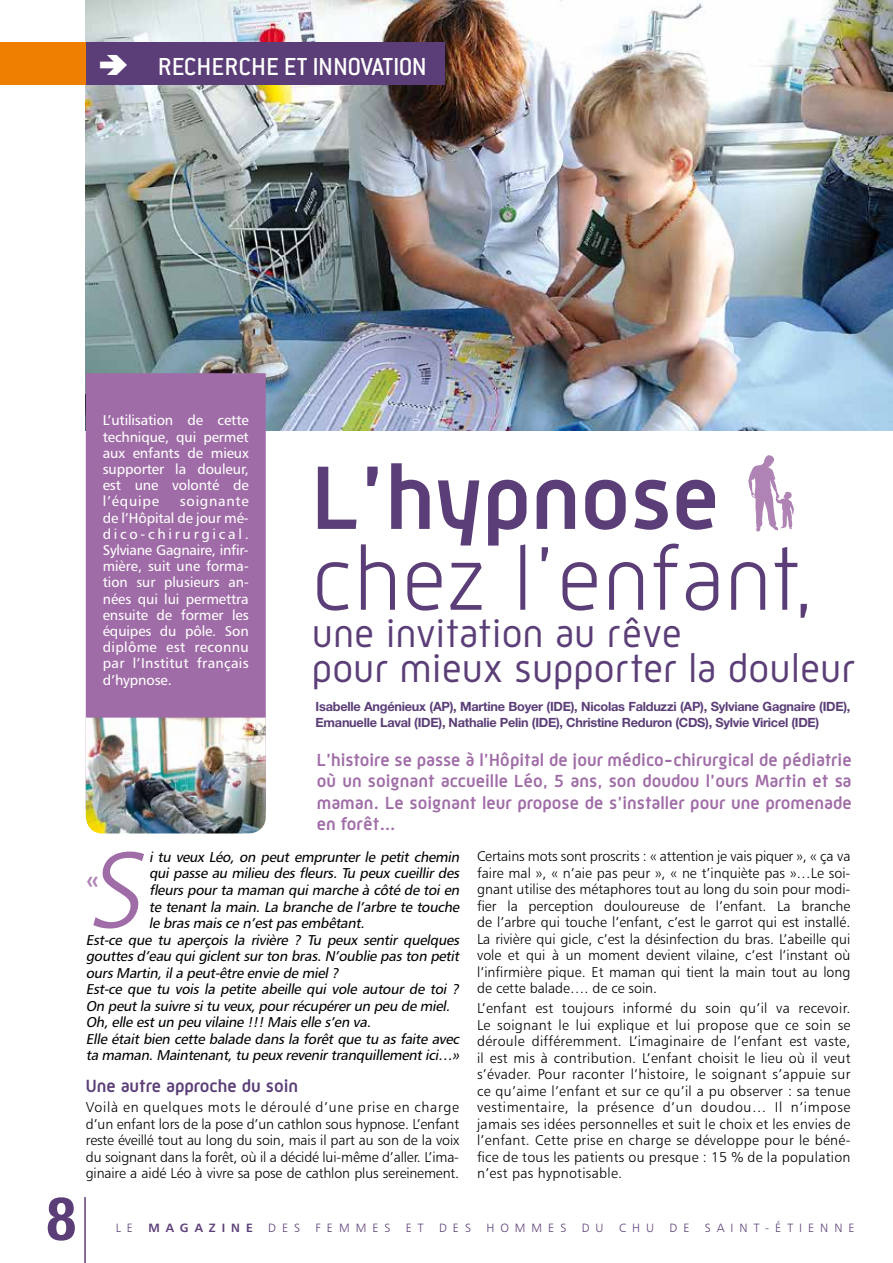
<style>
.page{position:relative;width:893px;height:1263px;background:#fff}
.page>*{position:absolute;margin:0;border:0;box-sizing:border-box;transform-origin:0 0}
.t1{font:italic 109.35px "Humanist 777 BT Light B";color:#a06ca7}
.t2{font:300 92.1px "Mic 32";color:#5b3e77}
.t3{font:700 92.1px "Mic 32";color:#5b3e77}
.t4{font:700 condensed 60px "Helvetica Neue";color:#5b3e77}
.t5{font:40.5px/34.5px "Mic 32";color:#5b3e77}
.t6{font:500 27px "Conduit ITC";letter-spacing:-.005em;color:#fff}
.t7{font:24px "Humanist 777 BT Bold B";color:#af84b5;scale:.95 1}
.t8{font:700 18px/21.6px "Mic 32";color:#a06ca7;text-align:justify}
.t9{font:700 18px "Mic 32";color:#5b3e77}
.t10{font:14.25px/16.5px "Humanist 777 BT Light B";color:#000;text-align:justify}
.t11{font:italic 14.25px "Humanist 777 BT Roman B";color:#000}
.t12{font:14.25px/16.2px "Humanist 777 BT Roman B";letter-spacing:-.01em;color:#fff;text-align:justify}
.t13{font:700 12.75px/16.5px "Helvetica Neue";letter-spacing:-.02em;color:#5b3e77}
.t14{font:12px "Humanist 777 BT Light B";letter-spacing:.5em;color:#5b3e77}
.t15{font:12px "Humanist 777 BT Bold B";letter-spacing:.5em;color:#5b3e77}
</style>
<div class="page">
<img style="left:86px;top:0;width:807px;height:430px">
<hr style="left:84px;top:1197px;width:2px;height:66px;background:#5b3e77">
<div style="left:85px;top:43px;width:359px;height:42px;background:#5b3e77"></div>
<div style="left:0;top:43px;width:85px;height:42px;background:#ee7f00"></div>
<div style="left:86px;top:373px;width:180px;height:345px;background:#a06ca7"></div>
<img style="left:86px;top:718px;width:180px;height:115px">
<svg style="left:748px;top:455px;width:46px;height:76px"></svg>
<h3 class="t6" style="left:158px;top:51px;width:270px">RECHERCHE ET INNOVATION</h3>
<h3 class="t4" style="left:47px;top:1182px;width:30px">8</h3>
<p class="t12" style="left:103px;top:412px;width:147px">L’utilisation de cette technique, qui permet aux enfants de mieux supporter la douleur, est une volonté de l’équipe</p>
<p class="t12" style="left:103px;top:493px;width:147px;text-indent:77px">soignante de l’Hôpital de jour mé&shy;dico-chirurgical.<br>Sylviane Gagnaire, infir&shy;mière, suit une forma&shy;tion sur plusieurs an&shy;nées qui lui permettra ensuite de former les équipes du pôle. Son diplôme est reconnu par l’Institut français d’hypnose.</p>
<h2 class="t3" style="left:312px;top:442px;width:409px">L’hypnose</h2>
<h2 class="t2" style="left:312px;top:528px;width:505px">chez l’enfant,</h2>
<h3 class="t5" style="left:312px;top:616px;width:546px">une invitation au rêve<br>pour mieux supporter la douleur</h3>
<p class="t13" style="left:316px;top:698px;width:536px">Isabelle Angénieux (AP), Martine Boyer (IDE), Nicolas Falduzzi (AP), Sylviane Gagnaire (IDE),<br>Emanuelle Laval (IDE), Nathalie Pelin (IDE), Christine Reduron (CDS), Sylvie Viricel (IDE)</p>
<p class="t8" style="left:317px;top:748px;width:536px">L’histoire se passe à l’Hôpital de jour médico-chirurgical de pédiatrie où un soignant accueille Léo, 5 ans, son doudou l’ours Martin et sa maman. Le soignant leur propose de s’installer pour une promenade en forêt…</p>
<h1 class="t1" style="left:86px;top:823px;width:79px">S</h1>
<p class="t11" style="left:149px;top:848px;width:315px">i tu veux Léo, on peut emprunter le petit chemin</p>
<p class="t11" style="left:149px;top:865px;width:315px">qui passe au milieu des fleurs. Tu peux cueillir des</p>
<p class="t11" style="left:149px;top:881px;width:315px">fleurspourta maman quimarche à côté de toien</p>
<p class="t11" style="left:149px;top:898px;width:315px">te tenant la main. La branche de l’arbre te touche</p>
<p class="t11" style="left:149px;top:914px;width:220px">le brasmaisce n’estpasembêtant.</p>
<p class="t11" style="left:86px;top:931px;width:378px">Est-ce que tu aperçois la rivière ? Tu peux sentir quelques</p>
<p class="t11" style="left:86px;top:947px;width:378px">gouttesd’eau quigiclentsurton bras.N’oublie paston petit</p>
<p class="t11" style="left:86px;top:964px;width:258px">oursMartin,ila peut-être envie de miel?</p>
<p class="t11" style="left:86px;top:980px;width:378px">Est-ce que tu vois la petite abeille qui vole autour de toi ?</p>
<p class="t11" style="left:86px;top:997px;width:369px">On peutla suivre situ veux,pourrécupérerun peu de miel.</p>
<p class="t11" style="left:86px;top:1013px;width:289px">Oh,elle estun peu vilaine !!!Maiselle s’en va.</p>
<p class="t11" style="left:86px;top:1030px;width:378px">Elle était bien cette balade dans la forêt que tu as faite avec</p>
<p class="t11" style="left:86px;top:1046px;width:378px">ta maman.Maintenant,tu peux revenirtranquillementici…»</p>
<p class="t9" style="left:86px;top:1075px;width:214px">Une autre approche du soin</p>
<p class="t10" style="left:86px;top:1099px;width:375px">Voilà en quelques mots le déroulé d’une prise en charge d’un enfant lors de la pose d’un cathlon sous hypnose. L’enfant reste éveillé tout au long du soin, mais il part au son de la voix du soignant dans la forêt, où il a décidé lui-même d’aller. L’ima&shy;ginaire a aidé Léo à vivre sa pose de cathlon plus sereinement.</p>
<h3 class="t7" style="left:87px;top:864px;width:14px">«</h3>
<p class="t10" style="left:477px;top:848px;width:375px">Certains mots sont proscrits : « attention je vais piquer », « ça va faire mal », « n’aie pas peur », « ne t’inquiète pas »…Le soi&shy;gnant utilise des métaphores tout au long du soin pour modi&shy;fier la perception douloureuse de l’enfant. La branche de l’arbre qui touche l’enfant, c’est le garrot qui est installé.<br>La rivière qui gicle, c’est la désinfection du bras. L’abeille qui vole et qui à un moment devient vilaine, c’est l’instant où l’infirmière pique. Et maman qui tient la main tout au long de cette balade…. de ce soin.</p>
<p class="t10" style="left:477px;top:1000px;width:375px">L’enfant est toujours informé du soin qu’il va recevoir.<br>Le soignant le lui explique et lui propose que ce soin se déroule différemment. L’imaginaire de l’enfant est vaste, il est mis à contribution. L’enfant choisit le lieu où il veut s’évader. Pour raconter l’histoire, le soignant s’appuie sur ce qu’aime l’enfant et sur ce qu’il a pu observer : sa tenue vestimentaire, la présence d’un doudou… Il n’impose jamais ses idées personnelles et suit le choix et les envies de l’enfant. Cette prise en charge se développe pour le béné&shy;fice de tous les patients ou presque : 15 % de la population n’est pas hypnotisable.</p>
<p class="t14" style="left:116px;top:1221px;width:19px">L E</p>
<p class="t15" style="left:148px;top:1220px;width:106px">MAGAZINE</p>
<p class="t14" style="left:268px;top:1221px;width:33px">DES</p>
<p class="t14" style="left:316px;top:1221px;width:76px">FEMMES</p>
<p class="t14" style="left:406px;top:1221px;width:19px">E T</p>
<p class="t14" style="left:439px;top:1221px;width:33px">DES</p>
<p class="t14" style="left:486px;top:1221px;width:81px">HOMMES</p>
<p class="t14" style="left:582px;top:1221px;width:24px">D U</p>
<p class="t14" style="left:619px;top:1221px;width:37px">CHU</p>
<p class="t14" style="left:670px;top:1221px;width:21px">D E</p>
<p class="t14" style="left:705px;top:1221px;width:151px">SAINT-ÉTIENNE</p>
</div>
